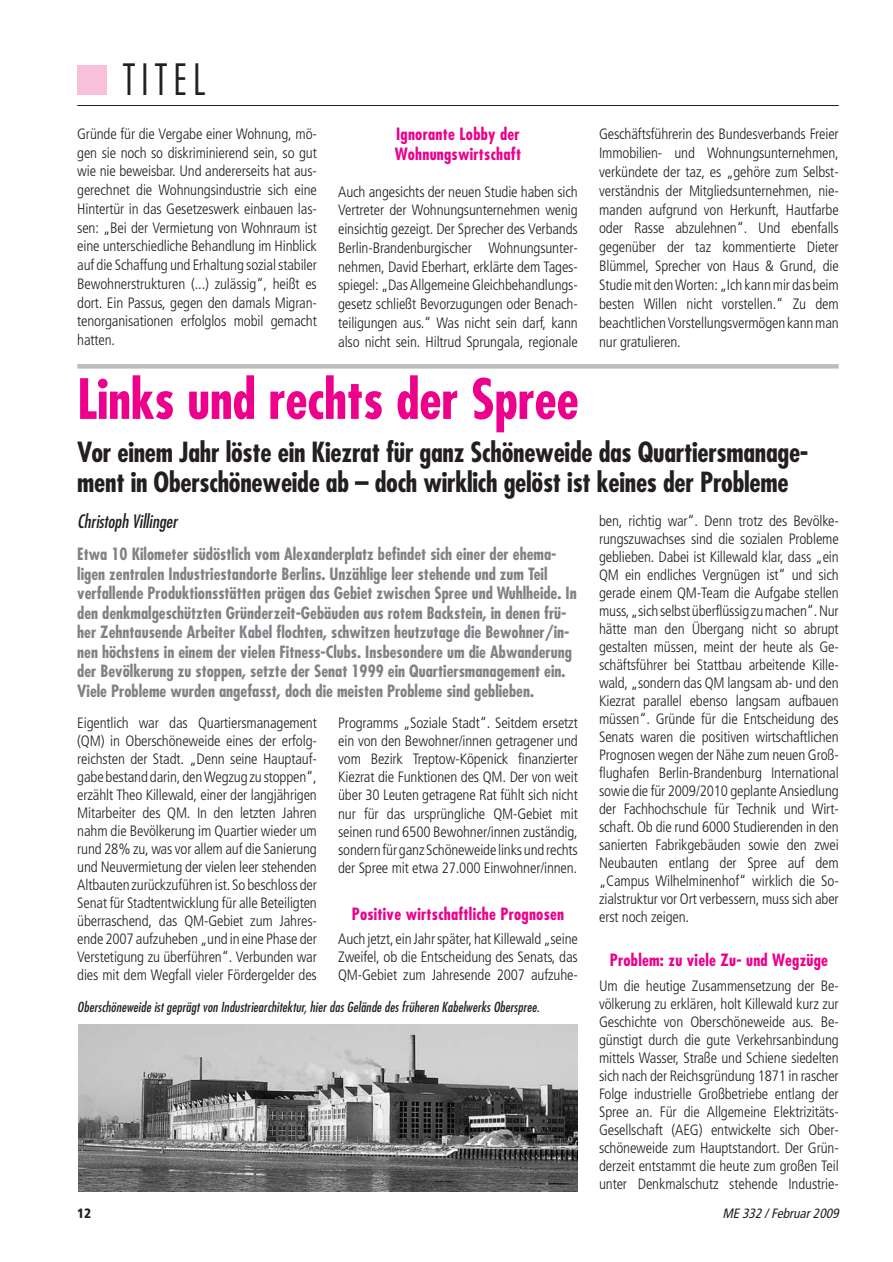
<style>
.page{position:relative;width:893px;height:1262px;background:#fff}
.page>*{position:absolute;margin:0;border:0;box-sizing:border-box;transform-origin:0 0}
.t1{font:700 condensed 54px "Futura";letter-spacing:-.005em;color:#ec008c}
.t2{font:300 condensed 42px "Futura";letter-spacing:.15em;color:#231f20;scale:.96 1}
.t3{font:700 condensed 27px/30px "Futura";letter-spacing:-.01em;color:#231f20}
.t4{font:italic condensed 18px "Futura";color:#231f20}
.t5{font:700 condensed 16.5px/19.5px "Futura";color:#808285}
.t6{font:700 condensed 16.5px/19.5px "Futura";letter-spacing:.015em;color:#ec008c}
.t7{font:300 condensed 15px/18px "Frutiger";letter-spacing:-.01em;color:#231f20;text-align:justify}
.t8{font:italic condensed 13.5px "Futura";letter-spacing:.01em;color:#231f20}
.t9{font:italic condensed 13.5px "Frutiger";color:#231f20}
.t10{font:900 condensed 13.5px "Frutiger";color:#231f20}
</style>
<div class="page">
<div style="left:77px;top:65px;width:30px;height:30px;background:#f8c1d9"></div>
<hr style="left:77px;top:105px;width:761px;height:1px;background:#231f20">
<hr style="left:77px;top:364px;width:761px;height:4px;background:#bbbdc0">
<img style="left:78px;top:1024px;width:500px;height:167px">
<h2 class="t2" style="left:123px;top:62px;width:87px">TITEL</h2>
<p class="t7" style="left:77px;top:125px;width:241px;line-height:18.8px">Gründe für die Vergabe einer Wohnung, mö&shy;gen sie noch so diskriminierend sein, so gut wie nie beweisbar. Und andererseits hat aus&shy;gerechnet die Wohnungsindustrie sich eine Hintertür in das Gesetzeswerk einbauen las&shy;sen: „Bei der Vermietung von Wohnraum ist eine unterschiedliche Behandlung im Hinblick auf die Schaffung und Erhaltung sozial stabiler Bewohnerstrukturen (...) zulässig“, heißt es dort. Ein Passus, gegen den damals Migran&shy;tenorganisationen erfolglos mobil gemacht hatten.</p>
<p class="t6" style="left:395px;top:126px;width:128px">Ignorante Lobby der<br>Wohnungswirtschaft</p>
<p class="t7" style="left:338px;top:183px;width:241px;line-height:18.8px">Auch angesichts der neuen Studie haben sich Vertreter der Wohnungsunternehmen wenig einsichtig gezeigt. Der Sprecher des Verbands Berlin-Brandenburgischer Wohnungsunter&shy;nehmen, David Eberhart, erklärte dem Tages&shy;spiegel: „Das Allgemeine Gleichbehandlungs&shy;gesetz schließt Bevorzugungen oder Benach&shy;teiligungen aus.“ Was nicht sein darf, kann also nicht sein. Hiltrud Sprungala, regionale</p>
<p class="t7" style="left:599px;top:125px;width:241px;line-height:18.9px">Geschäftsführerin des Bundesverbands Freier Immobilien- und Wohnungsunternehmen, verkündete der taz, es „gehöre zum Selbst&shy;verständnis der Mitgliedsunternehmen, nie&shy;manden aufgrund von Herkunft, Hautfarbe oder Rasse abzulehnen“. Und ebenfalls gegenüber der taz kommentierte Dieter Blümmel, Sprecher von Haus &amp; Grund, die Studie mit den Worten: „Ich kann mir das beim besten Willen nicht vorstellen.“ Zu dem beachtlichen Vorstellungsvermögen kann man nur gratulieren.</p>
<h1 class="t1" style="left:77px;top:375px;width:503px">Links und rechts der Spree</h1>
<h3 class="t3" style="left:77px;top:439px;width:732px">Vor einem Jahr löste ein Kiezrat für ganz Schöneweide das Quartiersmanage&shy;ment in Oberschöneweide ab – doch wirklich gelöst ist keines der Probleme</h3>
<p class="t4" style="left:77px;top:513px;width:102px">Christoph Villinger</p>
<p class="t5" style="left:77px;top:546px;width:501px">Etwa 10 Kilometer südöstlich vom Alexanderplatz befindet sich einer der ehema&shy;ligen zentralen Industriestandorte Berlins. Unzählige leer stehende und zum Teil verfallende Produktionsstätten prägen das Gebiet zwischen Spree und Wuhlheide. In den denkmalgeschützten Gründerzeit-Gebäuden aus rotem Backstein, in denen frü&shy;her Zehntausende Arbeiter Kabel flochten, schwitzen heutzutage die Bewohner/in&shy;nen höchstens in einem der vielen Fitness-Clubs. Insbesondere um die Abwanderung der Bevölkerung zu stoppen, setzte der Senat 1999 ein Quartiersmanagement ein.<br>Viele Probleme wurden angefasst, doch die meisten Probleme sind geblieben.</p>
<p class="t7" style="left:77px;top:714px;width:241px">Eigentlich war das Quartiersmanagement (QM) in Oberschöneweide eines der erfolg&shy;reichsten der Stadt. „Denn seine Hauptauf&shy;gabe bestand darin, den Wegzug zu stoppen“, erzählt Theo Killewald, einer der langjährigen Mitarbeiter des QM. In den letzten Jahren nahm die Bevölkerung im Quartier wieder um rund 28% zu, was vor allem auf die Sanierung und Neuvermietung der vielen leer stehenden Altbauten zurückzuführen ist. So beschloss der Senat für Stadtentwicklung für alle Beteiligten überraschend, das QM-Gebiet zum Jahres&shy;ende 2007 aufzuheben „und in eine Phase der Verstetigung zu überführen“. Verbunden war dies mit dem Wegfall vieler Fördergelder des</p>
<p class="t7" style="left:338px;top:715px;width:241px">Programms „Soziale Stadt“. Seitdem ersetzt ein von den Bewohner/innen getragener und vom Bezirk Treptow-Köpenick finanzierter Kiezrat die Funktionen des QM. Der von weit über 30 Leuten getragene Rat fühlt sich nicht nur für das ursprüngliche QM-Gebiet mit seinen rund 6500 Bewohner/innen zuständig, sondern für ganz Schöneweide links und rechts der Spree mit etwa 27.000 Einwohner/innen.</p>
<p class="t7" style="left:599px;top:513px;width:241px">ben, richtig war“. Denn trotz des Bevölke&shy;rungszuwachses sind die sozialen Probleme geblieben. Dabei ist Killewald klar, dass „ein QM ein endliches Vergnügen ist“ und sich gerade einem QM-Team die Aufgabe stellen muss, „sich selbst überflüssig zu machen“. Nur hätte man den Übergang nicht so abrupt gestalten müssen, meint der heute als Ge&shy;schäftsführer bei Stattbau arbeitende Kille&shy;wald, „sondern das QM langsam ab- und den Kiezrat parallel ebenso langsam aufbauen müssen“. Gründe für die Entscheidung des Senats waren die positiven wirtschaftlichen Prognosen wegen der Nähe zum neuen Groß&shy;flughafen Berlin-Brandenburg International sowie die für 2009/2010 geplante Ansiedlung der Fachhochschule für Technik und Wirt&shy;schaft. Ob die rund 6000 Studierenden in den sanierten Fabrikgebäuden sowie den zwei Neubauten entlang der Spree auf dem „Campus Wilhelminenhof“ wirklich die So&shy;zialstruktur vor Ort verbessern, muss sich aber erst noch zeigen.</p>
<p class="t6" style="left:609px;top:951px;width:220px">Problem: zu viele Zu- und Wegzüge</p>
<p class="t7" style="left:599px;top:977px;width:241px">Um die heutige Zusammensetzung der Be&shy;völkerung zu erklären, holt Killewald kurz zur Geschichte von Oberschöneweide aus. Be&shy;günstigt durch die gute Verkehrsanbindung mittels Wasser, Straße und Schiene siedelten sich nach der Reichsgründung 1871 in rascher Folge industrielle Großbetriebe entlang der Spree an. Für die Allgemeine Elektrizitäts-Gesellschaft (AEG) entwickelte sich Ober&shy;schöneweide zum Hauptstandort. Der Grün&shy;derzeit entstammt die heute zum großen Teil unter Denkmalschutz stehende Industrie-</p>
<p class="t6" style="left:352px;top:905px;width:214px">Positive wirtschaftliche Prognosen</p>
<p class="t7" style="left:338px;top:931px;width:241px">Auch jetzt, ein Jahr später, hat Killewald „seine Zweifel, ob die Entscheidung des Senats, das QM-Gebiet zum Jahresende 2007 aufzuhe-</p>
<p class="t8" style="left:77px;top:1000px;width:464px">Oberschöneweide ist geprägt von Industriearchitektur, hier das Gelände des früheren Kabelwerks Oberspree.</p>
<p class="t10" style="left:77px;top:1208px;width:15px">12</p>
<p class="t9" style="left:722px;top:1208px;width:120px">ME 332 / Februar2009</p>
</div>
